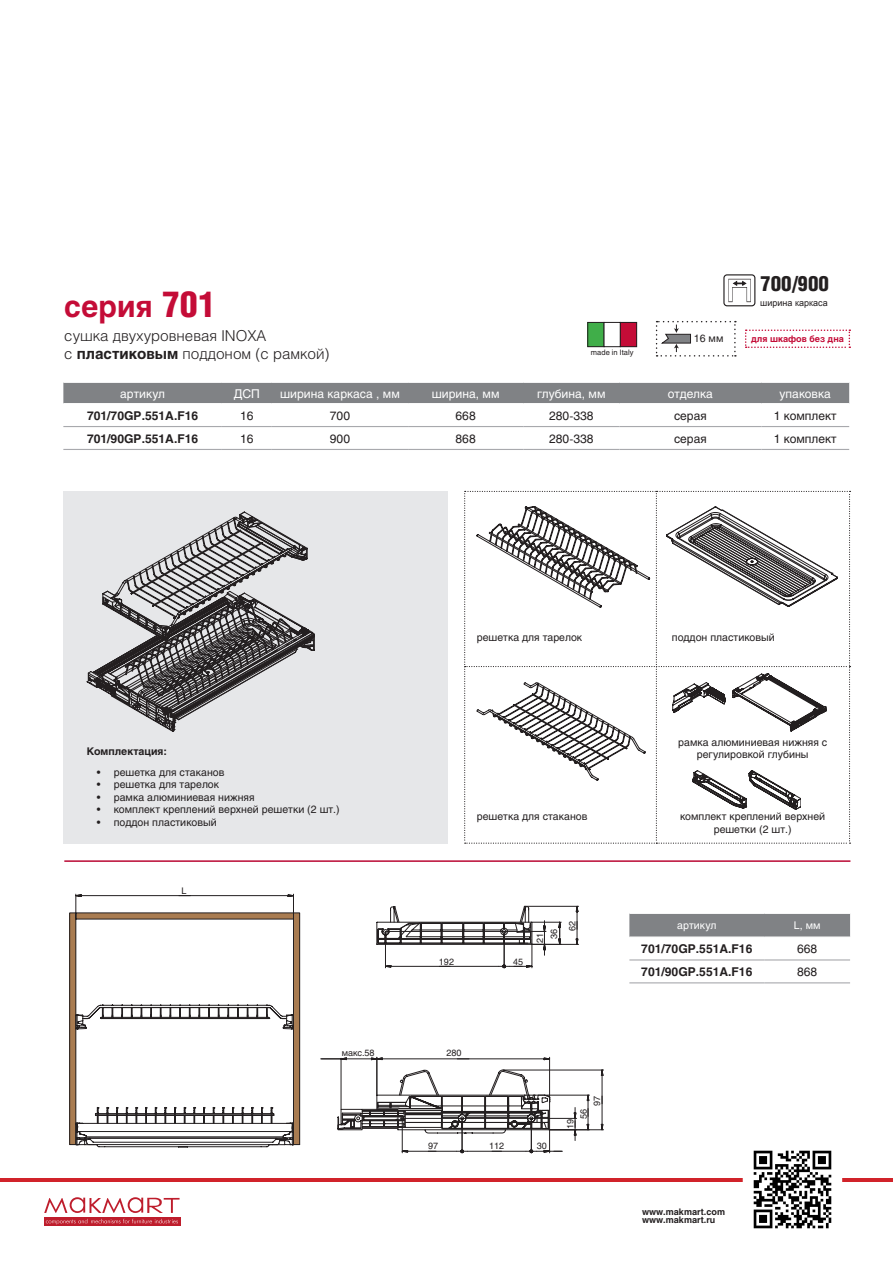
<style>
.page{position:relative;width:893px;height:1263px;background:#fff}
.page>*{position:absolute;margin:0;border:0;box-sizing:border-box;transform-origin:0 0}
.артикулы{font:700 30px "Helios";color:#c40c37}
.t1{font:900 21px "Helios Cond";color:#231f20}
.артикулы-2{font:300 15px "Helios";color:#231f20}
.t2{font:700 12px "Helios";color:#231f20}
.t3{font:12px "Helios";color:#231f20}
.t4{font:12px "Helios";color:#fff}
.артикулы-3{font:10.5px/12.6px "Helios";color:#231f20;text-align:center}
.t5{font:700 10.5px "Helios";color:#231f20}
.t6{font:10.5px "Helios";color:#fff}
.схемы{font:9px "Helios";color:#231f20}
.t7{font:700 9px/8.6px "Helios";color:#231f20}
.t8{font:700 9px "Helios";color:#c40c37}
.t9{font:9px "Arial";color:#231f20}
.t10{font:7.5px "Helios";color:#231f20}
.s1{font-weight:900;font-stretch:condensed;font-size:36px}
.s2{font-weight:700}
</style>
<div class="page">
<hr style="left:0;top:1178px;width:893px;height:3px;background:#d1232a">
<img style="left:746px;top:1150px;width:93px;height:79px">
<div style="left:44px;top:1217px;width:136px;height:9px;background:#be1d2c"></div>
<svg style="left:46px;top:1219px;width:132px;height:5px"></svg>
<svg style="left:44px;top:1197px;width:136px;height:16px"></svg>
<div style="left:63px;top:491px;width:385px;height:352px;background:#e6e7e9"></div>
<hr style="left:64px;top:860px;width:786px;height:2px;background:#ba0934">
<div style="left:629px;top:914px;width:221px;height:22px;background:#808285"></div>
<hr style="left:629px;top:959px;width:135px;height:1px;background:#a8a9ad">
<hr style="left:629px;top:982px;width:135px;height:1px;background:#a8a9ad">
<hr style="left:764px;top:959px;width:86px;height:1px;background:#a8a9ad">
<hr style="left:764px;top:982px;width:86px;height:1px;background:#a8a9ad">
<svg style="left:464px;top:491px;width:386px;height:353px"></svg>
<svg style="left:73px;top:894px;width:531px;height:259px"></svg>
<svg style="left:86px;top:512px;width:229px;height:219px"></svg>
<div style="left:63px;top:383px;width:786px;height:20px;background:#808285"></div>
<hr style="left:63px;top:426px;width:159px;height:1px;background:#a8a9ad">
<hr style="left:222px;top:426px;width:50px;height:1px;background:#a8a9ad">
<hr style="left:272px;top:426px;width:136px;height:1px;background:#a8a9ad">
<hr style="left:523px;top:426px;width:96px;height:1px;background:#a8a9ad">
<hr style="left:619px;top:426px;width:142px;height:1px;background:#a8a9ad">
<hr style="left:761px;top:426px;width:88px;height:1px;background:#a8a9ad">
<hr style="left:63px;top:449px;width:159px;height:1px;background:#a8a9ad">
<hr style="left:222px;top:449px;width:50px;height:1px;background:#a8a9ad">
<hr style="left:272px;top:449px;width:136px;height:1px;background:#a8a9ad">
<hr style="left:523px;top:449px;width:96px;height:1px;background:#a8a9ad">
<hr style="left:619px;top:449px;width:142px;height:1px;background:#a8a9ad">
<hr style="left:761px;top:449px;width:88px;height:1px;background:#a8a9ad">
<hr style="left:408px;top:426px;width:115px;height:1px;background:#a8a9ad">
<hr style="left:408px;top:449px;width:115px;height:1px;background:#a8a9ad">
<div style="left:723px;top:274px;width:32px;height:32px;border:1px solid #231f20;border-radius:3px"></div>
<svg style="left:728px;top:279px;width:23px;height:23px"></svg>
<div style="left:588px;top:322px;width:16px;height:25px;background:#40ae49"></div>
<div style="left:588px;top:322px;width:16px;height:25px;border:1px solid #231f20"></div>
<div style="left:604px;top:322px;width:16px;height:25px;border:1px solid #231f20"></div>
<div style="left:620px;top:322px;width:17px;height:25px;background:#c40c37"></div>
<div style="left:620px;top:322px;width:17px;height:25px;border:1px solid #231f20"></div>
<svg style="left:745px;top:329px;width:105px;height:19px"></svg>
<svg style="left:656px;top:321px;width:80px;height:36px"></svg>
<p class="артикулы" style="left:64px;top:289px;width:153px">серия <span class="s1">701</span></p>
<p class="артикулы-2" style="left:64px;top:327px;width:204px">сушка двухуровневая INOXA</p>
<p class="артикулы-2" style="left:64px;top:345px;width:267px">с <span class="s2">пластиковым</span> поддоном (с рамкой)</p>
<p class="t10" style="left:591px;top:348px;width:44px">made in Italy</p>
<p class="t1" style="left:760px;top:272px;width:70px">700/900</p>
<p class="t9" style="left:760px;top:297px;width:69px">ширина каркаса</p>
<p class="артикулы-3" style="left:694px;top:332px;width:31px">16 мм</p>
<p class="t8" style="left:751px;top:334px;width:94px">для шкафов без дна</p>
<p class="t4" style="left:120px;top:386px;width:46px">артикул</p>
<p class="t4" style="left:234px;top:386px;width:28px">ДСП</p>
<p class="t4" style="left:280px;top:386px;width:121px">ширина каркаса , мм</p>
<p class="t4" style="left:432px;top:386px;width:69px">ширина, мм</p>
<p class="t4" style="left:537px;top:386px;width:70px">глубина, мм</p>
<p class="t4" style="left:668px;top:386px;width:47px">отделка</p>
<p class="t4" style="left:779px;top:386px;width:53px">упаковка</p>
<p class="t2" style="left:87px;top:408px;width:113px">701/70GP.551A.F16</p>
<p class="t3" style="left:240px;top:408px;width:15px">16</p>
<p class="t3" style="left:330px;top:408px;width:22px">700</p>
<p class="t3" style="left:456px;top:408px;width:22px">668</p>
<p class="t3" style="left:549px;top:408px;width:46px">280-338</p>
<p class="t3" style="left:674px;top:408px;width:34px">серая</p>
<p class="t3" style="left:774px;top:408px;width:65px">1 комплект</p>
<p class="t2" style="left:87px;top:431px;width:113px">701/90GP.551A.F16</p>
<p class="t3" style="left:240px;top:431px;width:15px">16</p>
<p class="t3" style="left:330px;top:431px;width:22px">900</p>
<p class="t3" style="left:456px;top:431px;width:22px">868</p>
<p class="t3" style="left:549px;top:431px;width:46px">280-338</p>
<p class="t3" style="left:674px;top:431px;width:34px">серая</p>
<p class="t3" style="left:774px;top:431px;width:65px">1 комплект</p>
<p class="t5" style="left:87px;top:745px;width:82px">Комплектация:</p>
<p class="артикулы-3" style="left:97px;top:765px;width:129px">• решетка для стаканов</p>
<p class="артикулы-3" style="left:97px;top:778px;width:124px">• решетка для тарелок</p>
<p class="артикулы-3" style="left:97px;top:791px;width:159px">• рамка алюминиевая нижняя</p>
<p class="артикулы-3" style="left:97px;top:803px;width:244px">• комплект креплений верхней решетки (2 шт.)</p>
<p class="артикулы-3" style="left:97px;top:816px;width:121px">• поддон пластиковый</p>
<p class="схемы" style="left:181px;top:885px;width:7px">L</p>
<p class="артикулы-3" style="left:477px;top:630px;width:107px">решетка для тарелок</p>
<p class="артикулы-3" style="left:477px;top:810px;width:112px">решетка для стаканов</p>
<p class="схемы" style="left:439px;top:956px;width:17px">192</p>
<p class="схемы" style="left:513px;top:956px;width:12px">45</p>
<p class="схемы" style="left:549px;top:939px;width:12px;rotate:-90deg">36</p>
<p class="схемы" style="left:535px;top:943px;width:12px;rotate:-90deg">21</p>
<p class="схемы" style="left:567px;top:930px;width:12px;rotate:-90deg">62</p>
<p class="схемы" style="left:342px;top:1047px;width:34px">макс.58</p>
<p class="схемы" style="left:446px;top:1047px;width:17px">280</p>
<p class="схемы" style="left:428px;top:1141px;width:12px">97</p>
<p class="схемы" style="left:489px;top:1141px;width:17px">112</p>
<p class="схемы" style="left:537px;top:1141px;width:12px">30</p>
<p class="схемы" style="left:592px;top:1106px;width:12px;rotate:-90deg">97</p>
<p class="схемы" style="left:578px;top:1119px;width:12px;rotate:-90deg">56</p>
<p class="схемы" style="left:565px;top:1129px;width:12px;rotate:-90deg">19</p>
<p class="артикулы-3" style="left:672px;top:630px;width:104px">поддон пластиковый</p>
<p class="артикулы-3" style="left:678px;top:736px;width:151px">рамка алюминиевая нижняя с регулировкой глубины</p>
<p class="артикулы-3" style="left:680px;top:810px;width:147px">комплект креплений верхней решетки (2 шт.)</p>
<p class="t6" style="left:677px;top:919px;width:41px">артикул</p>
<p class="t6" style="left:794px;top:919px;width:28px">L, мм</p>
<p class="t2" style="left:641px;top:942px;width:113px">701/70GP.551A.F16</p>
<p class="t3" style="left:797px;top:942px;width:22px">668</p>
<p class="t2" style="left:641px;top:965px;width:113px">701/90GP.551A.F16</p>
<p class="t3" style="left:797px;top:965px;width:22px">868</p>
<p class="t7" style="left:642px;top:1207px;width:84px">www.makmart.com www.makmart.ru</p>
</div>
